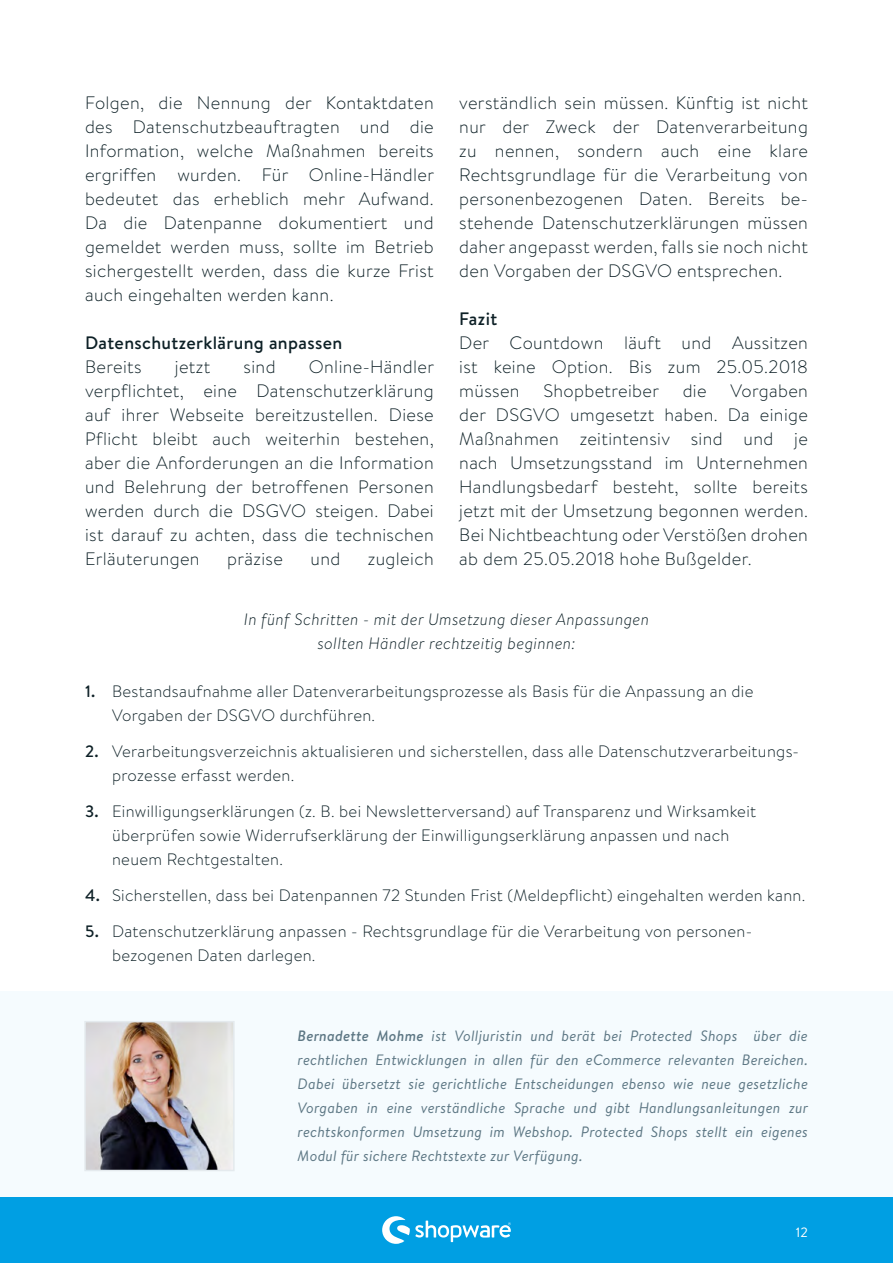
<style>
.page{position:relative;width:893px;height:1263px;background:#fff}
.page>*{position:absolute;margin:0;border:0;box-sizing:border-box;transform-origin:0 0}
.t1{font:300 18px/24px "Brandon Text";letter-spacing:.02em;color:#0d2026;text-align:justify}
.t2{font:500 18px "Brandon Text";letter-spacing:.02em;color:#0d2026}
.Groß{font:300 16.5px/24px "Brandon Text";letter-spacing:.02em;color:#0d2026}
.Groß-2{font:italic 300 16.5px "Brandon Text";letter-spacing:.02em;color:#0d2026}
.t3{font:italic 15px/24px "Brandon Text";letter-spacing:.015em;color:#5d7784;text-align:justify}
.t4{font:13.5px "Brandon Text";color:#fff}
.s1{font-weight:500}
</style>
<div class="page">
<div style="left:0;top:1197px;width:893px;height:66px;background:#009fe3"></div>
<svg style="left:382px;top:1216px;width:129px;height:28px"></svg>
<div style="left:0;top:992px;width:893px;height:205px;background:#f5fbfe"></div>
<img style="left:87px;top:1024px;width:145px;height:144px">
<div style="left:84px;top:1021px;width:151px;height:150px;border:2px solid #e4eaee"></div>
<p class="t1" style="left:85px;top:90px;width:351px">Folgen, die Nennung der Kontaktdaten des Datenschutzbeauftragten und die Information, welche Maßnahmen bereits ergriffen wurden. Für Online-Händler bedeutet das erheblich mehr Aufwand.<br>Da die Datenpanne dokumentiert und gemeldet werden muss, sollte im Betrieb sichergestellt werden, dass die kurze Frist auch eingehalten werden kann.</p>
<p class="t2" style="left:85px;top:330px;width:259px">Datenschutzerklärung anpassen</p>
<p class="t1" style="left:85px;top:354px;width:58px">Bereits</p>
<p class="t1" style="left:175px;top:354px;width:37px">jetzt</p>
<p class="t1" style="left:244px;top:354px;width:33px">sind</p>
<p class="t1" style="left:85px;top:354px;width:351px;text-indent:224px">Online-Händler verpflichtet, eine Datenschutzerklärung auf ihrer Webseite bereitzustellen. Diese Pflicht bleibt auch weiterhin bestehen, aber die Anforderungen an die Information und Belehrung der betroffenen Personen werden durch die DSGVO steigen. Dabei ist darauf zu achten, dass die technischen Erläuterungen</p>
<p class="t1" style="left:227px;top:546px;width:57px">präzise</p>
<p class="t1" style="left:310px;top:546px;width:31px">und</p>
<p class="t1" style="left:368px;top:546px;width:67px">zugleich</p>
<p class="t1" style="left:459px;top:90px;width:350px">verständlich sein müssen. Künftig ist nicht nur der Zweck der Datenverarbeitung zu nennen, sondern auch eine klare Rechtsgrundlage für die Verarbeitung von personenbezogenen Daten. Bereits be&shy;stehende Datenschutzerklärungen müssen daher angepasst werden, falls sie noch nicht den Vorgaben der DSGVO entsprechen.</p>
<p class="t2" style="left:459px;top:306px;width:39px">Fazit</p>
<p class="t1" style="left:459px;top:330px;width:350px">Der Countdown läuft und Aussitzen ist keine Option. Bis zum 25.05.2018 müssen</p>
<p class="t1" style="left:543px;top:378px;width:117px">Shopbetreiber</p>
<p class="t1" style="left:683px;top:378px;width:25px">die</p>
<p class="t1" style="left:459px;top:378px;width:350px;text-indent:271px">Vorgaben der DSGVO umgesetzt haben. Da einige Maßnahmen zeitintensiv sind und je nach Umsetzungsstand im Unternehmen Handlungsbedarf besteht, sollte bereits jetzt mit der Umsetzung begonnen werden.<br>Bei Nichtbeachtung oder Verstößen drohen ab dem 25.05.2018 hohe Bußgelder.</p>
<p class="Groß-2" style="left:244px;top:608px;width:407px">In fünf Schritten - mit der Umsetzung dieser Anpassungen</p>
<p class="Groß-2" style="left:317px;top:632px;width:260px">sollten Händler rechtzeitig beginnen:</p>
<p class="Groß" style="left:112px;top:679px;width:643px;text-indent:-27px"><span class="s1">1.</span> Bestandsaufnahme aller Datenverarbeitungsprozesse als Basis für die Anpassung an die<br>Vorgaben der DSGVO durchführen.</p>
<p class="Groß" style="left:112px;top:739px;width:689px;text-indent:-27px"><span class="s1">2.</span> Verarbeitungsverzeichnis aktualisieren und sicherstellen, dass alle Datenschutzverarbeitungs&shy;prozesse erfasst werden.</p>
<p class="Groß" style="left:112px;top:799px;width:646px;text-indent:-27px"><span class="s1">3.</span> Einwilligungserklärungen (z. B. bei Newsletterversand) auf Transparenz und Wirksamkeit überprüfen sowie Widerrufserklärung der Einwilligungserklärung anpassen und nach neuem Rechtgestalten.</p>
<p class="Groß" style="left:85px;top:883px;width:722px"><span class="s1">4.</span> Sicherstellen, dass bei Datenpannen 72 Stunden Frist (Meldepflicht) eingehalten werden kann.</p>
<p class="Groß" style="left:112px;top:919px;width:642px;text-indent:-27px"><span class="s1">5.</span> Datenschutzerklärung anpassen - Rechtsgrundlage für die Verarbeitung von personen&shy;bezogenen Daten darlegen.</p>
<p class="t3" style="left:298px;top:1024px;width:512px"><span class="s1">Bernadette Mohme</span> ist Volljuristin und berät bei Protected Shops über die rechtlichen Entwicklungen in allen für den eCommerce relevanten Bereichen.<br>Dabei übersetzt sie gerichtliche Entscheidungen ebenso wie neue gesetzliche Vorgaben in eine verständliche Sprache und gibt Handlungsanleitungen zur rechtskonformen Umsetzung im Webshop. Protected Shops stellt ein eigenes Modul für sichere Rechtstexte zur Verfügung.</p>
<p class="t4" style="left:796px;top:1223px;width:14px">12</p>
</div>
